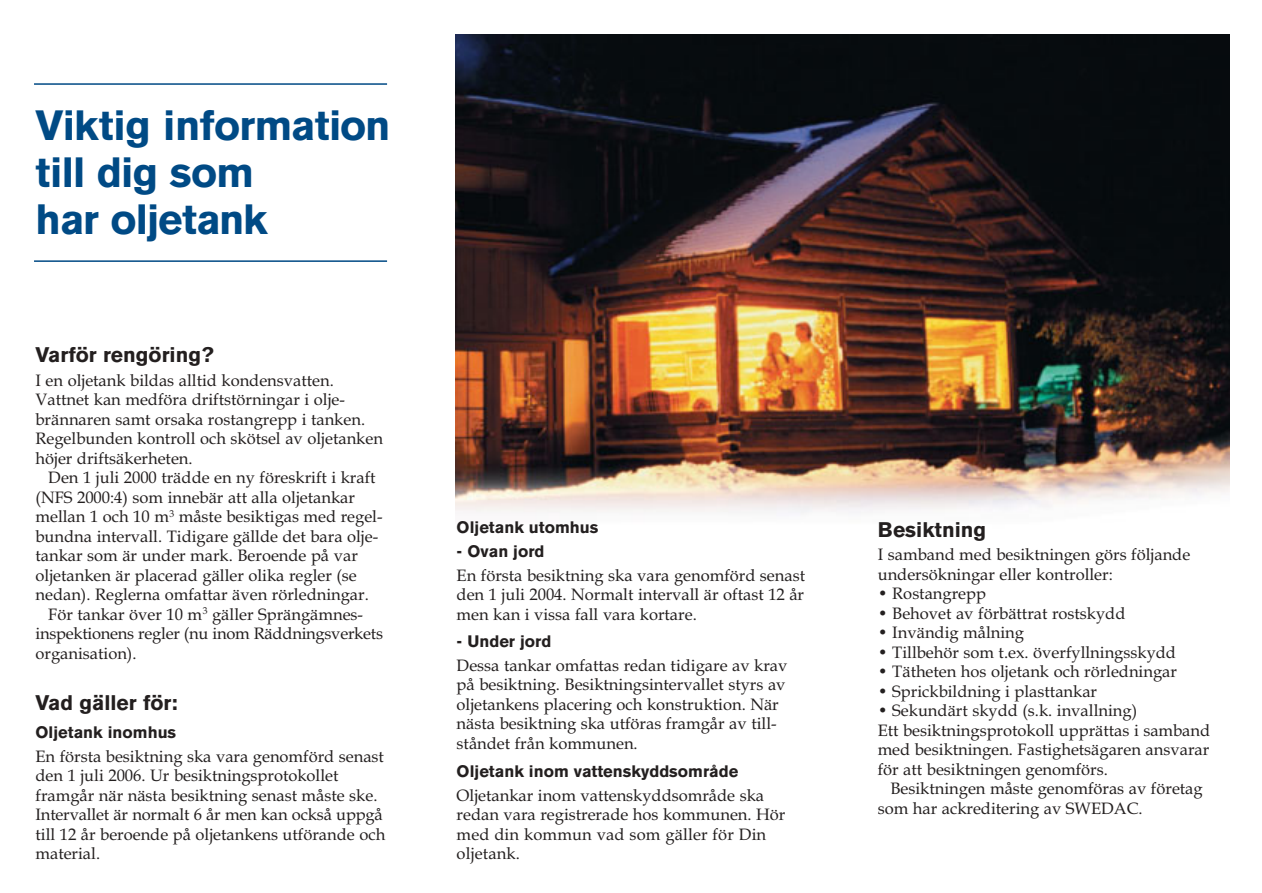
<style>
.page{position:relative;width:1262px;height:893px;background:#fff}
.page>*{position:absolute;margin:0;border:0;box-sizing:border-box;transform-origin:0 0}
.t1{font:700 42px/46.8px "Akzidenz Grotesk BE";letter-spacing:-.02em;color:#004a85}
.t2{font:700 21px "Akzidenz Grotesk BE";color:#231f1f}
.t3{font:16.5px/19.5px "Book Antiqua";color:#231f1f}
.t4{font:700 16.5px "Akzidenz Grotesk BE";color:#231f1f}
</style>
<div class="page">
<img style="left:455px;top:34px;width:774px;height:479px">
<hr style="left:34px;top:83px;width:353px;height:2px;background:#004a85">
<hr style="left:34px;top:260px;width:353px;height:2px;background:#004a85">
<h1 class="t1" style="left:36px;top:106px;width:356px">Viktig information till dig som<br>har oljetank</h1>
<p class="t2" style="left:36px;top:347px;width:180px">Varför rengöring?</p>
<p class="t3" style="left:36px;top:372px;width:349px">I en oljetank bildas alltid kondensvatten.<br>Vattnet kan medföra driftstörningar i olje&shy;brännaren samt orsaka rostangrepp i tanken.<br>Regelbunden kontroll och skötsel av oljetanken höjer driftsäkerheten.</p>
<p class="t3" style="left:48px;top:470px;width:329px">Den 1 juli 2000 trädde en ny föreskrift i kraft</p>
<p class="t3" style="left:36px;top:489px;width:321px">(NFS 2000:4) som innebär att alla oljetankar</p>
<p class="t3" style="left:36px;top:509px;width:348px">mellan 1 och 10 m<sup>3</sup> måste besiktigas med regel-</p>
<p class="t3" style="left:36px;top:528px;width:344px">bundna intervall. Tidigare gällde det bara olje-</p>
<p class="t3" style="left:36px;top:548px;width:324px">tankar som är under mark. Beroende på var</p>
<p class="t3" style="left:36px;top:567px;width:323px">oljetanken är placerad gäller olika regler (se</p>
<p class="t3" style="left:36px;top:587px;width:335px">nedan). Reglerna omfattar även rörledningar.</p>
<p class="t3" style="left:48px;top:606px;width:316px">För tankar över 10 m<sup>3</sup> gäller Sprängämnes-</p>
<p class="t3" style="left:36px;top:626px;width:349px">inspektionens regler (nu inom Räddningsverkets</p>
<p class="t3" style="left:36px;top:645px;width:103px">organisation).</p>
<p class="t2" style="left:36px;top:695px;width:144px">Vad gäller för:</p>
<p class="t4" style="left:36px;top:726px;width:142px">Oljetank inomhus</p>
<p class="t3" style="left:36px;top:748px;width:351px">En första besiktning ska vara genomförd senast den 1 juli 2006. Ur besiktningsprotokollet framgår när nästa besiktning senast måste ske.<br>Intervallet är normalt 6 år men kan också uppgå till 12 år beroende på oljetankens utförande och material.</p>
<p class="t4" style="left:456px;top:521px;width:143px">Oljetank utomhus</p>
<p class="t4" style="left:456px;top:545px;width:89px">- Ovan jord</p>
<p class="t3" style="left:456px;top:567px;width:350px;text-align:justify">En första besiktning ska vara genomförd senast den 1 juli 2004. Normalt intervall är oftast 12 år men kan i vissa fall vara kortare.</p>
<p class="t4" style="left:456px;top:635px;width:96px">- Under jord</p>
<p class="t3" style="left:456px;top:657px;width:332px">Dessa tankar omfattas redan tidigare av krav på besiktning. Besiktningsintervallet styrs av oljetankens placering och konstruktion. När nästa besiktning ska utföras framgår av till&shy;ståndet från kommunen.</p>
<p class="t4" style="left:456px;top:765px;width:283px">Oljetank inom vattenskyddsområde</p>
<p class="t3" style="left:456px;top:787px;width:330px">Oljetankar inom vattenskyddsområde ska redan vara registrerade hos kommunen. Hör med din kommun vad som gäller för Din oljetank.</p>
<p class="t2" style="left:877px;top:521px;width:110px">Besiktning</p>
<p class="t3" style="left:877px;top:547px;width:314px">I samband med besiktningen görs följande undersökningar eller kontroller:</p>
<p class="t3" style="left:877px;top:586px;width:110px">• Rostangrepp</p>
<p class="t3" style="left:877px;top:605px;width:249px">• Behovet av förbättrat rostskydd</p>
<p class="t3" style="left:877px;top:625px;width:148px">• Invändig målning</p>
<p class="t3" style="left:877px;top:644px;width:300px">• Tillbehör som t.ex. överfyllningsskydd</p>
<p class="t3" style="left:877px;top:664px;width:301px">• Tätheten hos oljetank och rörledningar</p>
<p class="t3" style="left:877px;top:683px;width:221px">• Sprickbildning i plasttankar</p>
<p class="t3" style="left:877px;top:703px;width:334px">• Sekundärt skydd (s.k. invallning)<br>Ett besiktningsprotokoll upprättas i samband med besiktningen. Fastighetsägaren ansvarar för att besiktningen genomförs.</p>
<p class="t3" style="left:877px;top:781px;width:326px;text-indent:13px">Besiktningen måste genomföras av företag som har ackreditering av SWEDAC.</p>
</div>
